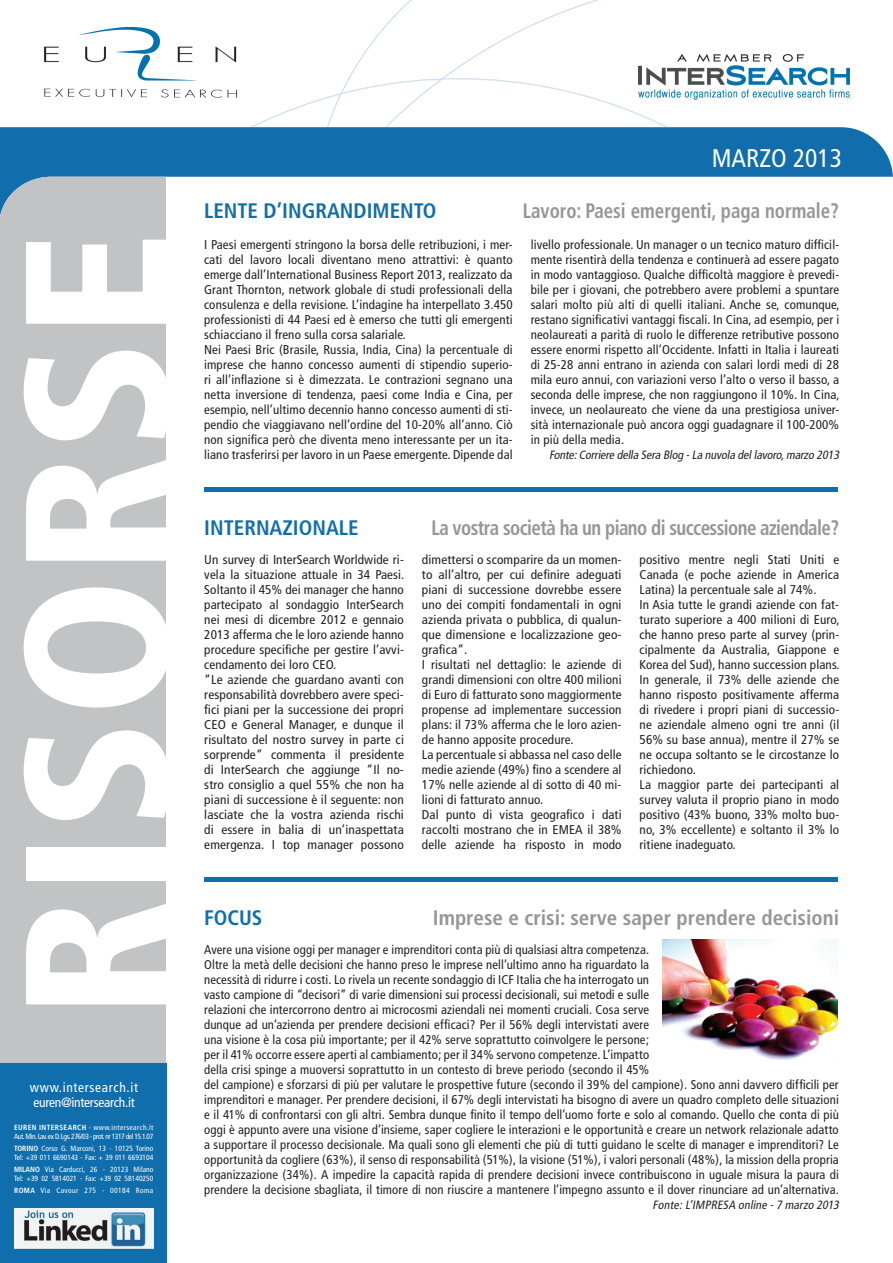
<style>
.page{position:relative;width:893px;height:1263px;background:#fff}
.page>*{position:absolute;margin:0;border:0;box-sizing:border-box;transform-origin:0 0}
.t1{font:900 condensed 202.5px "Frutiger";letter-spacing:.02em;color:#fff}
.t2{font:condensed 25.5px "Frutiger";color:#fff}
.t3{font:700 condensed 21px "Frutiger";letter-spacing:-.03em;color:#989596;scale:.9 1}
.t4{font:700 condensed 21px "Frutiger";color:#989596}
.t5{font:700 condensed 21px "Frutiger";color:#116eac}
.t6{font:700 condensed 21px "Frutiger";color:#989596;scale:.9 1}
.t7{font:condensed 13.5px/15px "Frutiger";letter-spacing:-.02em;color:#fff}
.t8{font:condensed 12.75px/15px "Frutiger";letter-spacing:.01em;color:#231f20}
.t9{font:condensed 12.75px/15px "Frutiger";letter-spacing:.01em;color:#231f20;scale:1.05 1}
.t10{font:italic condensed 12px "Frutiger";color:#231f20}
.t11{font:condensed 7.5px/9px "Frutiger";color:#fff;text-align:right}
.t12{font:condensed 7.5px/9px "Frutiger";letter-spacing:-.06em;color:#fff;text-align:right}
.t13{font:700 condensed 7.5px "Frutiger";letter-spacing:.05em;color:#fff}
.t14{font:condensed 7.5px "Frutiger";letter-spacing:.05em;color:#fff}
.s1{font-weight:700}
</style>
<div class="page">
<svg style="left:442px;top:0;width:241px;height:78px"></svg>
<svg style="left:316px;top:0;width:118px;height:127px"></svg>
<div style="left:0;top:127px;width:893px;height:50px;background:#116dac"></div>
<div style="left:0;top:177px;width:166px;height:1011px;background:#c1c3c5"></div>
<img style="left:638px;top:55px;width:212px;height:45px">
<img style="left:44px;top:27px;width:193px;height:71px">
<div style="left:0;top:1063px;width:167px;height:200px;background:#116eac"></div>
<hr style="left:204px;top:488px;width:634px;height:4px;background:#116eac">
<hr style="left:204px;top:878px;width:634px;height:4px;background:#116eac">
<img style="left:662px;top:939px;width:176px;height:120px">
<img style="left:14px;top:1208px;width:140px;height:41px">
<h1 class="t1" style="left:-25px;top:1018px;width:787px;rotate:-90deg">RISORSE</h1>
<p class="t7" style="left:30px;top:1080px;width:110px">www.intersearch.it euren@intersearch.it</p>
<p class="t13" style="left:14px;top:1123px;width:10px">Euren</p>
<p class="t13" style="left:39px;top:1123px;width:8px">Intersearc</p>
<p class="t12" style="left:14px;top:1123px;width:141px"><span class="s1">h</span> - www.intersearch.it<br>Aut. Min. Lav. ex D. Lgs. 276/03 - prot. nr 1317 del 15.1.07</p>
<p class="t11" style="left:14px;top:1144px;width:141px">Corso G. Marconi, 13 - 10125 Torino<br>Tel: +39 011 6690143 - Fax: + 39 011 6693104</p>
<p class="t13" style="left:14px;top:1165px;width:11px">Milano</p>
<p class="t13" style="left:14px;top:1144px;width:9px">Torino</p>
<p class="t11" style="left:14px;top:1165px;width:141px">Via Carducci, 26 - 20123 Milano<br>Tel: +39 02 5814021 - Fax: +39 02 58140250</p>
<p class="t13" style="left:14px;top:1186px;width:11px">Roma</p>
<p class="t14" style="left:41px;top:1186px;width:114px">Via Cavour 275 - 00184 Roma</p>
<h2 class="t2" style="left:712px;top:143px;width:132px">MARZO 2013</h2>
<h3 class="t5" style="left:204px;top:199px;width:234px">LENTE D’INGRANDIMENTO</h3>
<h3 class="t6" style="left:523px;top:199px;width:353px">Lavoro: Paesi emergenti, paga normale?</h3>
<p class="t8" style="left:204px;top:237px;width:310px">I Paesi emergenti stringono la borsa delle retribuzioni, i mer&shy;cati del lavoro locali diventano meno attrattivi: è quanto emerge dall’International Business Report 2013, realizzato da Grant Thornton, network globale di studi professionali della consulenza e della revisione. L’indagine ha interpellato 3.450 professionisti di 44 Paesi ed è emerso che tutti gli emergenti schiacciano il freno sulla corsa salariale.<br>Nei Paesi Bric (Brasile, Russia, India, Cina) la percentuale di imprese che hanno concesso aumenti di stipendio superio&shy;ri all’inflazione si è dimezzata. Le contrazioni segnano una netta inversione di tendenza, paesi come India e Cina, per esempio, nell’ultimo decennio hanno concesso aumenti di sti&shy;pendio che viaggiavano nell’ordine del 10-20% all’anno. Ciò non significa però che diventa meno interessante per un ita&shy;liano trasferirsi per lavoro in un Paese emergente. Dipende dal</p>
<p class="t8" style="left:531px;top:237px;width:311px;text-align:justify">livello professionale. Un manager o un tecnico maturo difficil&shy;mente risentirà della tendenza e continuerà ad essere pagato in modo vantaggioso. Qualche difficoltà maggiore è prevedi&shy;bile per i giovani, che potrebbero avere problemi a spuntare salari molto più alti di quelli italiani. Anche se, comunque, restano significativi vantaggi fiscali. In Cina, ad esempio, per i neolaureati a parità di ruolo le differenze retributive possono essere enormi rispetto all’Occidente. Infatti in Italia i laureati di 25-28 anni entrano in azienda con salari lordi medi di 28 mila euro annui, con variazioni verso l’alto o verso il basso, a seconda delle imprese, che non raggiungono il 10%. In Cina, invece, un neolaureato che viene da una prestigiosa univer&shy;sità internazionale può ancora oggi guadagnare il 100-200% in più della media.</p>
<p class="t10" style="left:549px;top:448px;width:294px">Fonte:Corriere della Sera Blog -La nuvola dellavoro,marzo 2013</p>
<h3 class="t5" style="left:204px;top:515px;width:156px">INTERNAZIONALE</h3>
<h3 class="t3" style="left:432px;top:515px;width:454px">La vostra società ha un piano di successione aziendale?</h3>
<p class="t8" style="left:204px;top:552px;width:202px">Un survey di InterSearch Worldwide ri&shy;vela la situazione attuale in 34 Paesi.<br>Soltanto il 45% dei manager che hanno partecipato al sondaggio InterSearch nei mesi di dicembre 2012 e gennaio 2013 afferma che le loro aziende hanno procedure specifiche per gestire l’avvi&shy;cendamento dei loro CEO.<br>“Le aziende che guardano avanti con responsabilità dovrebbero avere speci&shy;fici piani per la successione dei propri CEO e General Manager, e dunque il risultato del nostro survey in parte ci sorprende” commenta il presidente di InterSearch che aggiunge “Il no&shy;stro consiglio a quel 55% che non ha piani di successione è il seguente: non lasciate che la vostra azienda rischi di essere in balia di un’inaspettata emergenza. I top manager possono</p>
<p class="t9" style="left:422px;top:552px;width:192px">dimettersi o scomparire da un momen&shy;to all’altro, per cui definire adeguati piani di successione dovrebbe essere uno dei compiti fondamentali in ogni azienda privata o pubblica, di qualun&shy;que dimensione e localizzazione geo&shy;grafica”.<br>I risultati nel dettaglio: le aziende di grandi dimensioni con oltre 400 milioni di Euro di fatturato sono maggiormente propense ad implementare succession plans: il 73% afferma che le loro azien&shy;de hanno apposite procedure.<br>La percentuale si abbassa nel caso delle medie aziende (49%) fino a scendere al 17% nelle aziende al di sotto di 40 mi&shy;lioni di fatturato annuo.<br>Dal punto di vista geografico i dati raccolti mostrano che in EMEA il 38% delle aziende ha risposto in modo</p>
<p class="t8" style="left:640px;top:552px;width:202px">positivo mentre negli Stati Uniti e Canada (e poche aziende in America Latina) la percentuale sale al 74%.<br>In Asia tutte le grandi aziende con fat&shy;turato superiore a 400 milioni di Euro, che hanno preso parte al survey (prin&shy;cipalmente da Australia, Giappone e Korea del Sud), hanno succession plans.<br>In generale, il 73% delle aziende che hanno risposto positivamente afferma di rivedere i propri piani di successio&shy;ne aziendale almeno ogni tre anni (il 56% su base annua), mentre il 27% se ne occupa soltanto se le circostanze lo richiedono.<br>La maggior parte dei partecipanti al survey valuta il proprio piano in modo positivo (43% buono, 33% molto buo&shy;no, 3% eccellente) e soltanto il 3% lo ritiene inadeguato.</p>
<h3 class="t4" style="left:433px;top:905px;width:408px">Imprese e crisi: serve saper prendere decisioni</h3>
<h3 class="t5" style="left:204px;top:905px;width:60px">FOCUS</h3>
<p class="t8" style="left:204px;top:942px;width:636px">Avere una visione oggi per manager e imprenditori conta più di qualsiasi altra competenza.<br>Oltre la metà delle decisioni che hanno preso le imprese nell’ultimo anno ha riguardato la<br>necessità di ridurre i costi. Lo rivela un recente sondaggio di ICF Italia che ha interrogato un<br>vasto campione di “decisori” di varie dimensioni sui processi decisionali, sui metodi e sulle<br>relazioni che intercorrono dentro ai microcosmi aziendali nei momenti cruciali. Cosa serve<br>dunque ad un’azienda per prendere decisioni efficaci? Per il 56% degli intervistati avere<br>una visione è la cosa più importante; per il 42% serve soprattutto coinvolgere le persone;<br>per il 41% occorre essere aperti al cambiamento; per il 34% servono competenze. L’impatto<br>della crisi spinge a muoversi soprattutto in un contesto di breve periodo (secondo il 45%<br>del campione) e sforzarsi di più per valutare le prospettive future (secondo il 39% del campione). Sono anni davvero difficili per imprenditori e manager. Per prendere decisioni, il 67% degli intervistati ha bisogno di avere un quadro completo delle situazioni e il 41% di confrontarsi con gli altri. Sembra dunque finito il tempo dell’uomo forte e solo al comando. Quello che conta di più oggi è appunto avere una visione d’insieme, saper cogliere le interazioni e le opportunità e creare un network relazionale adatto a supportare il processo decisionale. Ma quali sono gli elementi che più di tutti guidano le scelte di manager e imprenditori? Le opportunità da cogliere (63%), il senso di responsabilità (51%), la visione (51%), i valori personali (48%), la mission della propria organizzazione (34%). A impedire la capacità rapida di prendere decisioni invece contribuiscono in uguale misura la paura di prendere la decisione sbagliata, il timore di non riuscire a mantenere l’impegno assunto e il dover rinunciare ad un’alternativa.</p>
<p class="t10" style="left:653px;top:1198px;width:190px">Fonte:L’IMPRESA online -7 marzo 2013</p>
</div>
